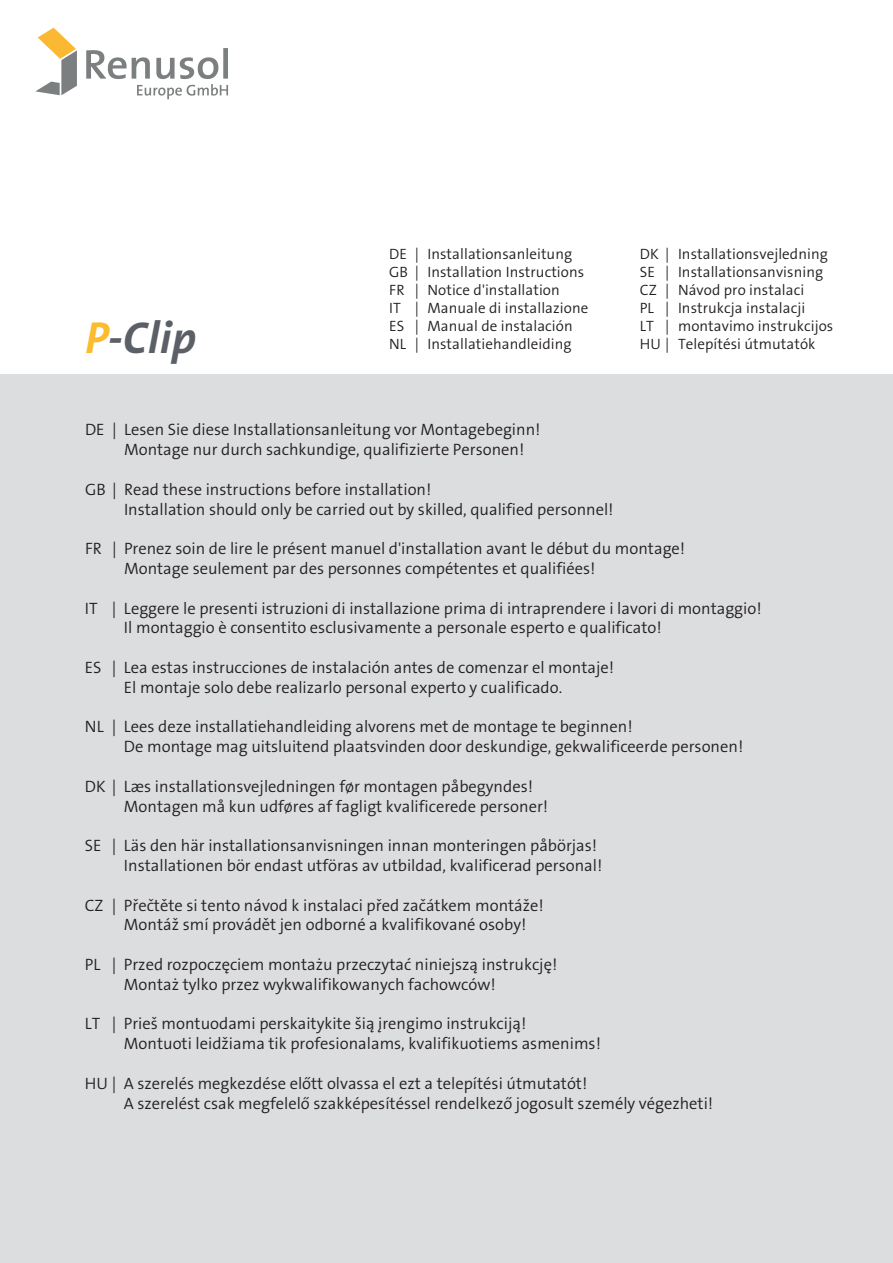
<style>
.page{position:relative;width:893px;height:1263px;background:#fff}
.page>*{position:absolute;margin:0;border:0;box-sizing:border-box;transform-origin:0 0}
.t1{font:italic 700 45px "The Sans B W7";color:#5b5f66}
.t2{font:300 16.5px/19.8px "The Sans B W4";color:#231f20}
.t3{font:300 15px/18px "The Sans B W4";letter-spacing:.005em;color:#231f20}
.s1{color:#fdbb2e}
</style>
<div class="page">
<svg style="left:35px;top:28px;width:42px;height:67px"></svg>
<svg style="left:86px;top:48px;width:142px;height:51px"></svg>
<div style="left:0;top:374px;width:893px;height:889px;background:#dcdddf"></div>
<h1 class="t1" style="left:85px;top:309px;width:113px"><span class="s1">P</span>-Clip</h1>
<p class="t3" style="left:389px;top:245px;width:201px">DE | Installationsanleitung<br>GB | Installation Instructions<br>FR | Notice d'installation<br>IT | Manuale di installazione<br>ES | Manual de instalación<br>NL | Installatiehandleiding</p>
<p class="t3" style="left:640px;top:245px;width:195px">DK | Installationsvejledning<br>SE | Installationsanvisning<br>CZ | Návod pro instalaci<br>PL | Instrukcja instalacji<br>LT | montavimo instrukcijos<br>HU | Telepítési útmutatók</p>
<p class="t2" style="left:124px;top:420px;width:418px;text-indent:-39px">DE | Lesen Sie diese Installationsanleitung vor Montagebeginn!<br>Montage nur durch sachkundige, qualifizierte Personen!</p>
<p class="t2" style="left:124px;top:479px;width:491px;text-indent:-39px">GB | Read these instructions before installation!<br>Installation should only be carried out by skilled, qualified personnel!</p>
<p class="t2" style="left:124px;top:539px;width:563px;text-indent:-39px">FR | Prenez soin de lire le présent manuel d'installation avant le début du montage!<br>Montage seulement par des personnes compétentes et qualifiées!</p>
<p class="t2" style="left:124px;top:598px;width:639px;text-indent:-39px">IT | Leggere le presenti istruzioni di installazione prima di intraprendere i lavori di montaggio!<br>Il montaggio è consentito esclusivamente a personale esperto e qualificato!</p>
<p class="t2" style="left:124px;top:658px;width:491px;text-indent:-39px">ES | Lea estas instrucciones de instalación antes de comenzar el montaje!<br>El montaje solo debe realizarlo personal experto y cualificado.</p>
<p class="t2" style="left:124px;top:717px;width:621px;text-indent:-39px">NL | Lees deze installatiehandleiding alvorens met de montage te beginnen!<br>De montage mag uitsluitend plaatsvinden door deskundige, gekwalificeerde personen!</p>
<p class="t2" style="left:124px;top:776px;width:426px;text-indent:-39px">DK | Læs installationsvejledningen før montagen påbegyndes!<br>Montagen må kun udføres af fagligt kvalificerede personer!</p>
<p class="t2" style="left:124px;top:836px;width:480px;text-indent:-39px">SE | Läs den här installationsanvisningen innan monteringen påbörjas!<br>Installationen bör endast utföras av utbildad, kvalificerad personal!</p>
<p class="t2" style="left:124px;top:895px;width:421px;text-indent:-39px">CZ | Přečtěte si tento návod k instalaci před začátkem montáže!<br>Montáž smí provádět jen odborné a kvalifikované osoby!</p>
<p class="t2" style="left:124px;top:955px;width:435px;text-indent:-39px">PL | Przed rozpoczęciem montażu przeczytać niniejszą instrukcję!<br>Montaż tylko przez wykwalifikowanych fachowców!</p>
<p class="t2" style="left:124px;top:1014px;width:479px;text-indent:-39px">LT | Prieš montuodami perskaitykite šią įrengimo instrukciją!<br>Montuoti leidžiama tik profesionalams, kvalifikuotiems asmenims!</p>
<p class="t2" style="left:124px;top:1073px;width:591px;text-indent:-39px">HU | A szerelés megkezdése előtt olvassa el ezt a telepítési útmutatót!<br>A szerelést csak megfelelő szakképesítéssel rendelkező jogosult személy végezheti!</p>
</div>
